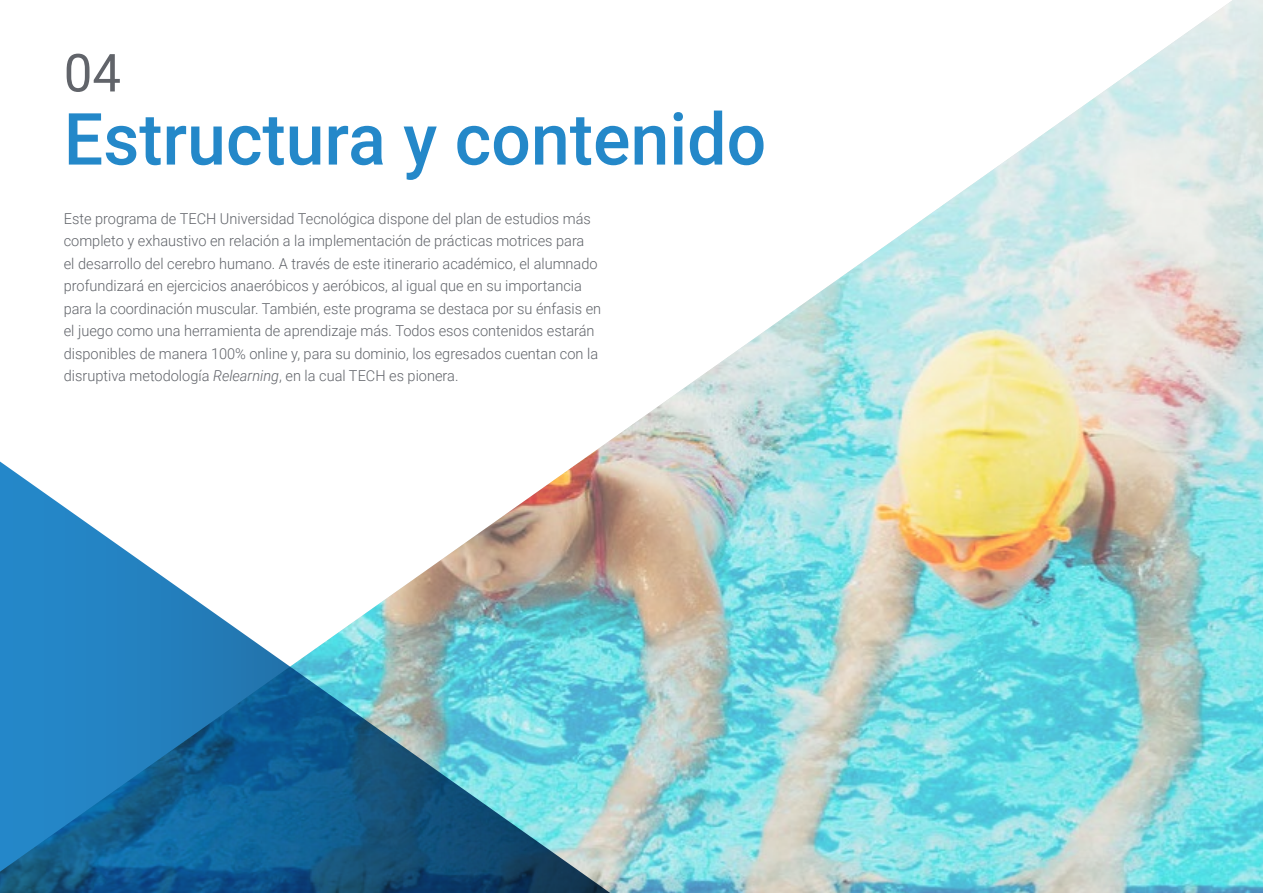
<style>
.page{position:relative;width:1263px;height:893px;background:#fff}
.page>*{position:absolute;margin:0;border:0;box-sizing:border-box;transform-origin:0 0}
.t1{font:500 72px "Roboto";color:#2488c9}
.t2{font:52.5px "Roboto";color:#61646a}
.t3{font:300 15px/22.5px "Roboto";color:#61646a}
.s1{font-style:italic}
</style>
<div class="page">
<img style="left:602px;top:0;width:661px;height:893px">
<svg style="left:0;top:446px;width:640px;height:447px"></svg>
<h2 class="t2" style="left:64px;top:36px;width:59px">04</h2>
<h1 class="t1" style="left:64px;top:89px;width:704px">Estructura y contenido</h1>
<p class="t3" style="left:64px;top:207px;width:539px">Este programa de TECH Universidad Tecnológica dispone del plan de estudios más completo y exhaustivo en relación a la implementación de prácticas motrices para<br>el desarrollo del cerebro humano. A través de este itinerario académico, el alumnado profundizará en ejercicios anaeróbicos y aeróbicos, al igual que en su importancia para la coordinación muscular. También, este programa se destaca por su énfasis en el juego como una herramienta de aprendizaje más. Todos esos contenidos estarán disponibles de manera 100% online y, para su dominio, los egresados cuentan con la disruptiva metodología <span class="s1">Relearning</span>, en la cual TECH es pionera.</p>
</div>
